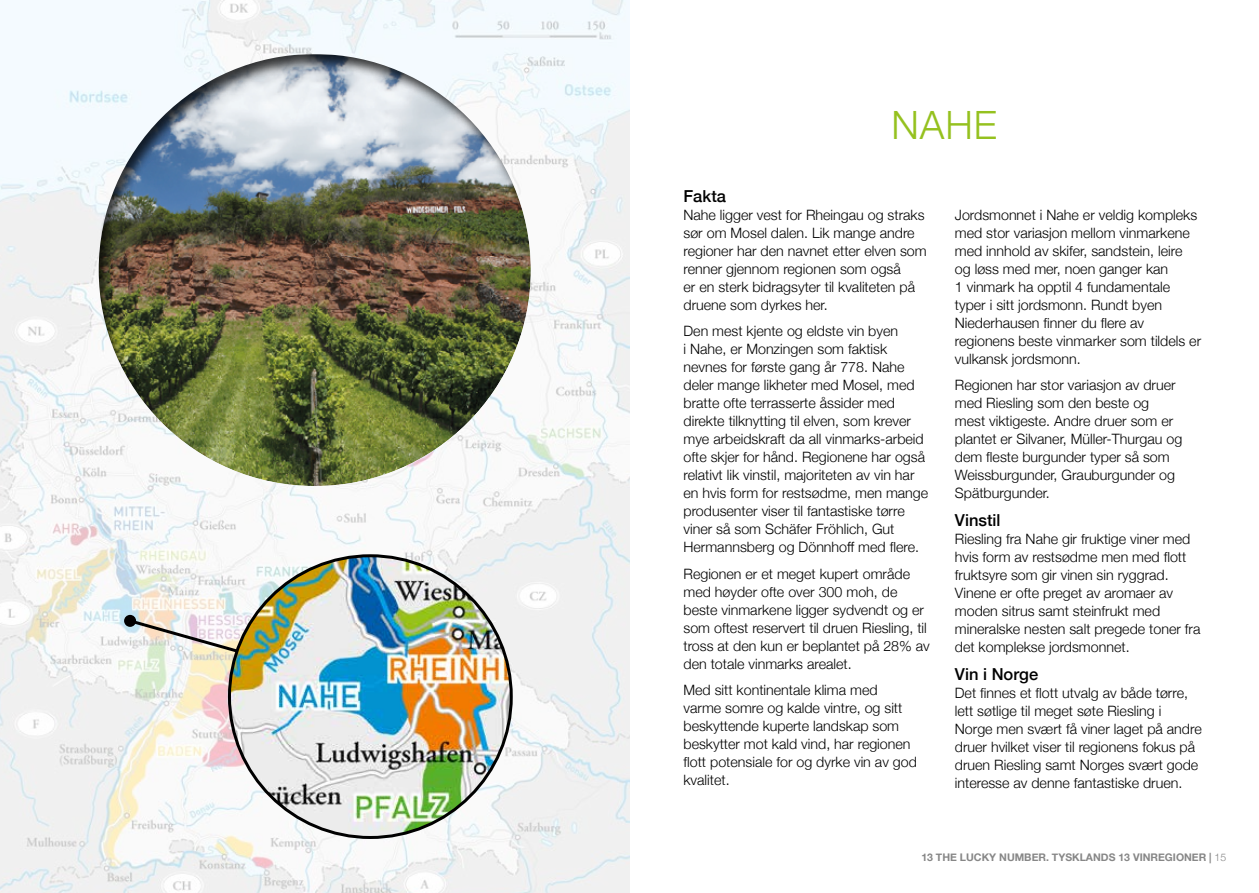
<style>
.page{position:relative;width:1259px;height:893px;background:#fff}
.page>*{position:absolute;margin:0;border:0;box-sizing:border-box;transform-origin:0 0}
.t1{font:300 39px "Helvetica Neue";color:#95c11f}
.t2{font:500 16.5px "Helvetica Neue";color:#000}
.t3{font:300 14.25px/18px "Helvetica Neue";color:#000}
.t4{font:700 10.5px "Helvetica Neue";color:#878787}
.s1{font-weight:300}
</style>
<div class="page">
<img style="left:0;top:0;width:629px;height:893px">
<svg style="left:126px;top:617px;width:127px;height:42px"></svg>
<div style="left:124px;top:615px;width:12px;height:12px;background:#000;border-radius:50%"></div>
<img style="left:229px;top:556px;width:282px;height:281px;border-radius:141px">
<div style="left:98px;top:52px;width:435px;height:437px;background:#000;opacity:.75"></div>
<h1 class="t1" style="left:891px;top:93px;width:107px">NAHE</h1>
<p class="t2" style="left:683px;top:183px;width:44px">Fakta</p>
<p class="t3" style="left:683px;top:205px;width:245px">Nahe ligger vest for Rheingau og straks sør om Mosel dalen. Lik mange andre regioner har den navnet etter elven som renner gjennom regionen som også<br>er en sterk bidragsyter til kvaliteten på druene som dyrkes her.</p>
<p class="t3" style="left:683px;top:321px;width:246px">Den mest kjente og eldste vin byen<br>i Nahe, er Monzingen som faktisk nevnes for første gang år 778. Nahe deler mange likheter med Mosel, med bratte ofte terrasserte åssider med direkte tilknytting til elven, som krever mye arbeidskraft da all vinmarks-arbeid ofte skjer for hånd. Regionene har også relativt lik vinstil, majoriteten av vin har en hvis form for restsødme, men mange produsenter viser til fantastiske tørre viner så som Schäfer Fröhlich, Gut Hermannsberg og Dönnhoff med flere.</p>
<p class="t3" style="left:683px;top:564px;width:248px">Regionen er et meget kupert område med høyder ofte over 300 moh, de beste vinmarkene ligger sydvendt og er som oftest reservert til druen Riesling, til tross at den kun er beplantet på 28% av den totale vinmarks arealet.</p>
<p class="t3" style="left:683px;top:680px;width:235px">Med sitt kontinentale klima med varme somre og kalde vintre, og sitt beskyttende kuperte landskap som beskytter mot kald vind, har regionen flott potensiale for og dyrke vin av god kvalitet.</p>
<p class="t3" style="left:955px;top:205px;width:248px">Jordsmonnet i Nahe er veldig kompleks med stor variasjon mellom vinmarkene med innhold av skifer, sandstein, leire og løss med mer, noen ganger kan<br>1 vinmark ha opptil 4 fundamentale typer i sitt jordsmonn. Rundt byen Niederhausen finner du flere av regionens beste vinmarker som tildels er vulkansk jordsmonn.</p>
<p class="t3" style="left:955px;top:375px;width:229px">Regionen har stor variasjon av druer med Riesling som den beste og mest viktigeste. Andre druer som er plantet er Silvaner, Müller-Thurgau og dem fleste burgunder typer så som<br>Weissburgunder, Grauburgunder og<br>Spätburgunder.</p>
<p class="t2" style="left:955px;top:507px;width:47px">Vinstil</p>
<p class="t3" style="left:955px;top:529px;width:247px">Riesling fra Nahe gir fruktige viner med hvis form av restsødme men med flott fruktsyre som gir vinen sin ryggrad.<br>Vinene er ofte preget av aromaer av moden sitrus samt steinfrukt med mineralske nesten salt pregede toner fra det komplekse jordsmonnet.</p>
<p class="t2" style="left:955px;top:661px;width:85px">Vin i Norge</p>
<p class="t3" style="left:955px;top:683px;width:248px">Det finnes et flott utvalg av både tørre, lett søtlige til meget søte Riesling i Norge men svært få viner laget på andre druer hvilket viser til regionens fokus på druen Riesling samt Norges svært gode interesse av denne fantastiske druen.</p>
<p class="t4" style="left:921px;top:849px;width:306px">13 THE LUCKY NUMBER. TYSKLANDS 13 VINREGIONER | <span class="s1">15</span></p>
</div>
